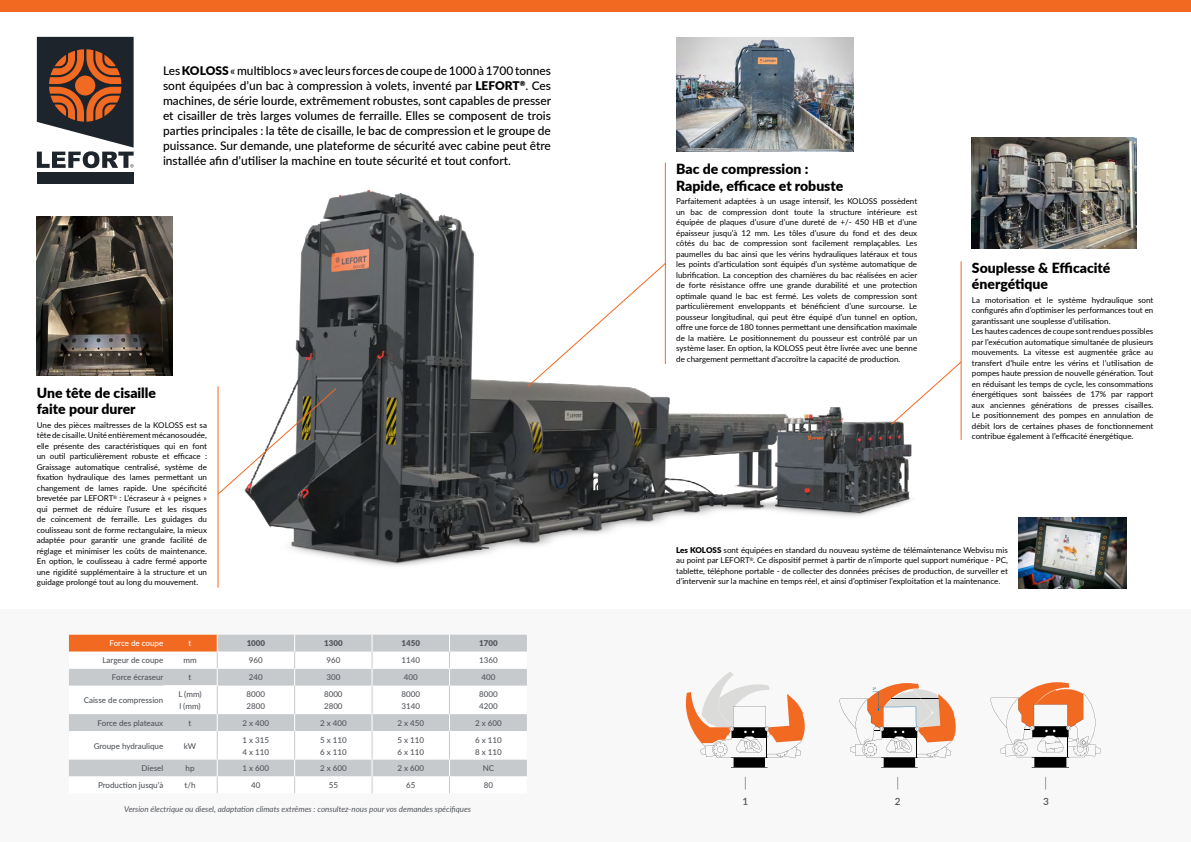
<style>
.page{position:relative;width:1191px;height:842px;background:#fff}
.page>*{position:absolute;margin:0;border:0;box-sizing:border-box;transform-origin:0 0}
.t1{font:900 14px/16.8px "Lato";color:#000}
.t2{font:500 11.9px/14.9px "Lato";color:#000;text-align:justify}
.t3{font:600 10px "Lato";color:#52565c}
.t4{font:8px/10.5px "Lato";color:#000;text-align:justify}
.t5{font:500 8px/12px "Lato";color:#52565c}
.t6{font:italic 8px "Lato";color:#52565c}
.t7{font:900 8px "Lato";color:#52565c}
.t8{font:500 8px "Lato";color:#fff}
.s1{font-weight:900}
</style>
<div class="page">
<img style="left:248px;top:186px;width:664px;height:380px">
<div style="left:0;top:609px;width:1191px;height:233px;background:#f8f8f8"></div>
<div style="left:0;top:0;width:1191px;height:11px;background:#f26922"></div>
<div style="left:218px;top:635px;width:309px;height:17px;background:#c7cacd"></div>
<svg style="left:218px;top:652px;width:309px;height:141px"></svg>
<svg style="left:69px;top:635px;width:149px;height:158px"></svg>
<svg style="left:294px;top:635px;width:1px;height:158px"></svg>
<svg style="left:371px;top:635px;width:1px;height:158px"></svg>
<svg style="left:449px;top:635px;width:1px;height:158px"></svg>
<hr style="left:218px;top:386px;width:1px;height:202px;background:#f26922">
<hr style="left:960px;top:261px;width:1px;height:179px;background:#f26922">
<img style="left:1018px;top:517px;width:108px;height:72px">
<img style="left:972px;top:137px;width:164px;height:112px">
<div style="left:37px;top:172px;width:97px;height:12px;background:#1e242b"></div>
<svg style="left:37px;top:37px;width:97px;height:131px"></svg>
<hr style="left:665px;top:163px;width:1px;height:201px;background:#f26922">
<img style="left:676px;top:37px;width:178px;height:114px">
<svg style="left:217px;top:388px;width:120px;height:107px"></svg>
<svg style="left:685px;top:672px;width:119px;height:96px"></svg>
<svg style="left:745px;top:777px;width:1px;height:12px"></svg>
<svg style="left:839px;top:683px;width:116px;height:85px"></svg>
<svg style="left:897px;top:777px;width:1px;height:12px"></svg>
<svg style="left:990px;top:682px;width:110px;height:86px"></svg>
<svg style="left:1045px;top:777px;width:1px;height:12px"></svg>
<svg style="left:890px;top:361px;width:71px;height:64px"></svg>
<svg style="left:527px;top:263px;width:139px;height:124px"></svg>
<img style="left:37px;top:217px;width:135px;height:159px">
<p class="t2" style="left:163px;top:63px;width:389px">Les <span class="s1">KOLOSS</span> « multiblocs » avec leurs forces de coupe de 1000 à 1700tonnes sont équipées d’un bac à compression à volets, inventé par <span class="s1">LEFORT</span><sup>®</sup>. Ces machines, de série lourde, extrêmement robustes, sont capables de presser et cisailler de très larges volumes de ferraille. Elles se composent de trois parties principales : la tête de cisaille, le bac de compression et le groupe de puissance. Sur demande, une plateforme de sécurité avec cabine peut être installée afin d’utiliser la machine en toute sécurité et tout confort.</p>
<h1 class="t1" style="left:37px;top:383px;width:121px">Une tête de cisaille faite pour durer</h1>
<p class="t4" style="left:37px;top:419px;width:172px">Une des pièces maîtresses de la KOLOSS est sa tête de cisaille. Unité entièrement mécanosoudée, elle présente des caractéristiques qui en font un outil particulièrement robuste et efficace :<br>Graissage automatique centralisé, système de fixation hydraulique des lames permettant un changement de lames rapide. Une spécificité brevetée par LEFORT<sup>®</sup> : L’écraseur à « peignes » qui permet de réduire l’usure et les risques de coincement de ferraille. Les guidages du coulisseau sont de forme rectangulaire, la mieux adaptée pour garantir une grande facilité de réglage et minimiser les coûts de maintenance.<br>En option, le coulisseau à cadre fermé apporte une rigidité supplémentaire à la structure et un guidage prolongé tout au long du mouvement.</p>
<p class="t8" style="left:110px;top:638px;width:55px">Force de coupe</p>
<p class="t8" style="left:189px;top:638px;width:4px">t</p>
<p class="t7" style="left:247px;top:637px;width:20px">1000</p>
<p class="t7" style="left:324px;top:637px;width:20px">1300</p>
<p class="t7" style="left:401px;top:637px;width:20px">1450</p>
<p class="t7" style="left:479px;top:637px;width:20px">1700</p>
<p class="t5" style="left:102px;top:654px;width:62px">Largeur de coupe</p>
<p class="t5" style="left:183px;top:654px;width:15px">mm</p>
<p class="t5" style="left:249px;top:654px;width:15px">960</p>
<p class="t5" style="left:326px;top:654px;width:15px">960</p>
<p class="t5" style="left:401px;top:654px;width:20px">1140</p>
<p class="t5" style="left:479px;top:654px;width:20px">1360</p>
<p class="t5" style="left:112px;top:671px;width:53px">Force écraseur</p>
<p class="t5" style="left:189px;top:671px;width:4px">t</p>
<p class="t5" style="left:249px;top:671px;width:15px">240</p>
<p class="t5" style="left:326px;top:671px;width:15px">300</p>
<p class="t5" style="left:404px;top:671px;width:15px">400</p>
<p class="t5" style="left:481px;top:671px;width:15px">400</p>
<p class="t5" style="left:84px;top:694px;width:81px">Caisse de compression</p>
<p class="t5" style="left:178px;top:688px;width:25px">L (mm) l (mm)</p>
<p class="t5" style="left:247px;top:688px;width:20px">8000<br>2800</p>
<p class="t5" style="left:324px;top:688px;width:20px">8000<br>2800</p>
<p class="t5" style="left:401px;top:688px;width:20px">8000<br>3140</p>
<p class="t5" style="left:479px;top:688px;width:20px">8000<br>4200</p>
<p class="t5" style="left:98px;top:716px;width:67px">Force des plateaux</p>
<p class="t5" style="left:189px;top:716px;width:4px">t</p>
<p class="t5" style="left:243px;top:716px;width:28px">2 x 400</p>
<p class="t5" style="left:320px;top:716px;width:28px">2 x 400</p>
<p class="t5" style="left:397px;top:716px;width:28px">2 x 450</p>
<p class="t5" style="left:475px;top:716px;width:28px">2 x 600</p>
<p class="t5" style="left:94px;top:739px;width:71px">Groupe hydraulique</p>
<p class="t5" style="left:184px;top:739px;width:14px">kW</p>
<p class="t5" style="left:243px;top:733px;width:28px">1 x 315<br>4 x 110</p>
<p class="t5" style="left:320px;top:733px;width:28px">5 x 110<br>6 x 110</p>
<p class="t5" style="left:397px;top:733px;width:28px">5 x 110<br>6 x 110</p>
<p class="t5" style="left:475px;top:733px;width:28px">6 x 110<br>8 x 110</p>
<p class="t5" style="left:141px;top:762px;width:23px">Diesel</p>
<p class="t5" style="left:185px;top:762px;width:10px">hp</p>
<p class="t5" style="left:243px;top:762px;width:28px">1 x 600</p>
<p class="t5" style="left:320px;top:762px;width:28px">2 x 600</p>
<p class="t5" style="left:397px;top:762px;width:28px">2 x 600</p>
<p class="t5" style="left:483px;top:762px;width:13px">NC</p>
<p class="t5" style="left:98px;top:779px;width:67px">Production jusqu’à</p>
<p class="t5" style="left:184px;top:779px;width:13px">t/h</p>
<p class="t5" style="left:251px;top:779px;width:11px">40</p>
<p class="t5" style="left:329px;top:779px;width:11px">55</p>
<p class="t5" style="left:406px;top:779px;width:11px">65</p>
<p class="t5" style="left:484px;top:779px;width:11px">80</p>
<p class="t6" style="left:124px;top:804px;width:348px">Version électrique ou diesel, adaptation climats extrêmes : consultez-nous pour vos demandes spécifiques</p>
<h1 class="t1" style="left:676px;top:160px;width:169px">Bac de compression :<br>Rapide, efficace et robuste</h1>
<p class="t4" style="left:676px;top:196px;width:243px">Parfaitement adaptées à un usage intensif, les KOLOSS possèdent un bac de compression dont toute la structure intérieure est équipée de plaques d’usure d’une dureté de +/- 450 HB et d’une épaisseur jusqu’à 12 mm. Les tôles d’usure du fond et des deux côtés du bac de compression sont facilement remplaçables. Les paumelles du bac ainsi que les vérins hydrauliques latéraux et tous les points d’articulation sont équipés d’un système automatique de lubrification. La conception des charnières du bac réalisées en acier de forte résistance offre une grande durabilité et une protection optimale quand le bac est fermé. Les volets de compression sont particulièrement enveloppants et bénéficient d’une surcourse. Le pousseur longitudinal, qui peut être équipé d’un tunnel en option, offre une force de 180 tonnes permettant une densification maximale de la matière. Le positionnement du pousseur est contrôlé par un système laser. En option, la KOLOSS peut être livrée avec une benne de chargement permettant d’accroître la capacité de production.</p>
<h1 class="t1" style="left:972px;top:258px;width:140px">Souplesse &amp; Efficacité énergétique</h1>
<p class="t4" style="left:972px;top:294px;width:183px;text-align:left">La motorisation et le système hydraulique sont configurés afin d’optimiser les performances tout en garantissant une souplesse d’utilisation.<br>Les hautes cadences de coupe sont rendues possibles par l’exécution automatique simultanée de plusieurs mouvements. La vitesse est augmentée grâce au transfert d’huile entre les vérins et l’utilisation de pompes haute pression de nouvelle génération. Tout en réduisant les temps de cycle, les consommations énergétiques sont baissées de 17% par rapport aux anciennes générations de presses cisailles.<br>Le positionnement des pompes en annulation de débit lors de certaines phases de fonctionnement contribue également à l’efficacité énergétique.</p>
<p class="t4" style="left:676px;top:544px;width:333px"><span class="s1">Les KOLOSS</span> sont équipées en standard du nouveau système de télémaintenance Webvisu mis au point par LEFORT<sup>®</sup>. Ce dispositif permet à partir de n’importe quel support numérique - PC, tablette, téléphone portable - de collecter des données précises de production, de surveiller et d’intervenir sur la machine en temps réel, et ainsi d’optimiser l’exploitation et la maintenance.</p>
<p class="t3" style="left:742px;top:794px;width:7px">1</p>
<p class="t3" style="left:894px;top:794px;width:7px">2</p>
<p class="t3" style="left:1043px;top:794px;width:7px">3</p>
</div>
